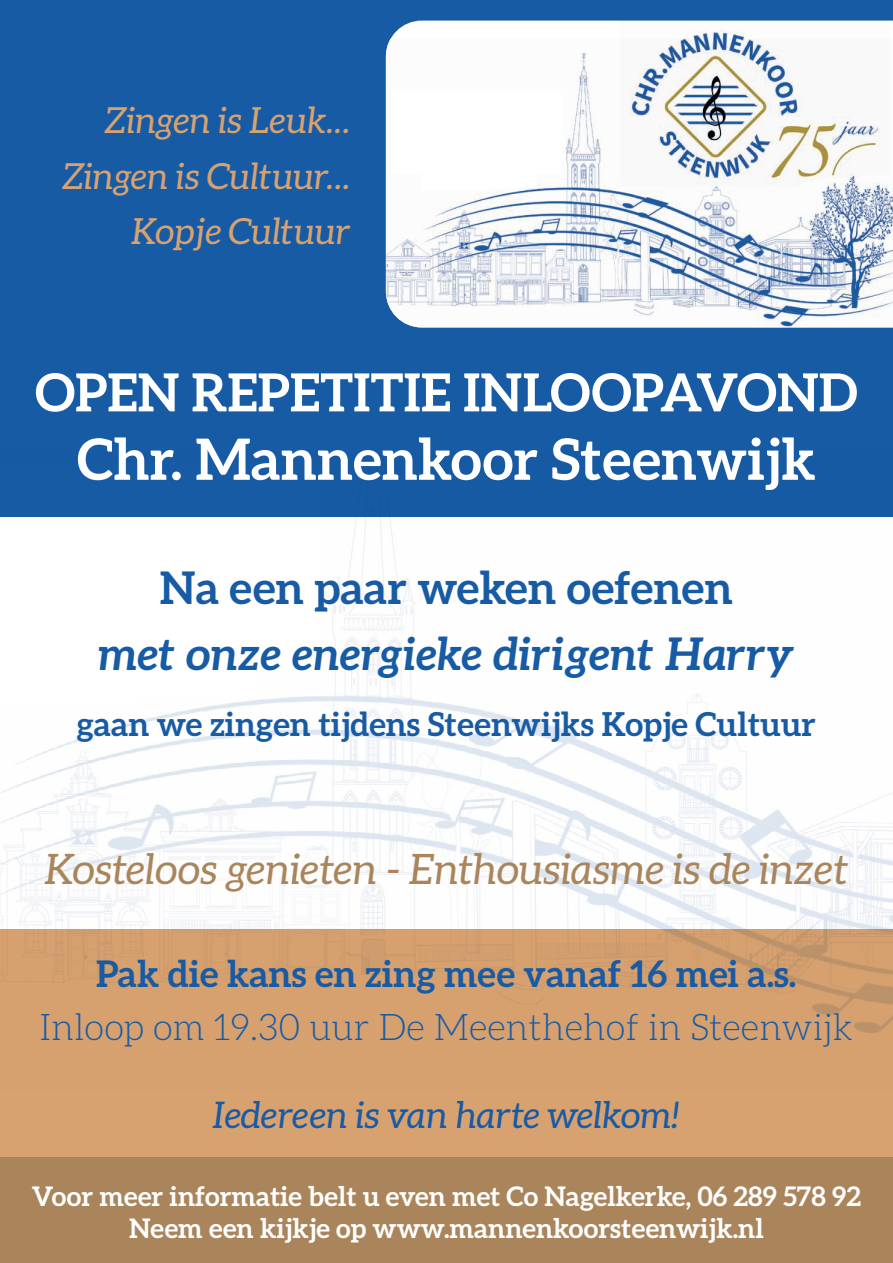
<style>
.page{position:relative;width:893px;height:1263px;background:#fff}
.page>*{position:absolute;margin:0;border:0;box-sizing:border-box;transform-origin:0 0}
.t1{font:700 57px "Aleo";color:#fff}
.t2{font:700 52.5px "Aleo";color:#fff}
.t3{font:italic 700 45px "Aleo";color:#185ba5}
.t4{font:700 45px "Aleo";color:#185ba5}
.t5{font:italic 42px "Aleo";color:#aa855c}
.t6{font:300 36.75px "Aleo";color:#185ba5}
.t7{font:700 36.75px "Aleo";color:#185ba5}
.t8{font:italic 36.75px "Aleo";color:#185ba5}
.t9{font:italic 36px/55.5px "Aleo";color:#d8a270;text-align:right}
.t10{font:700 33px "Aleo";color:#185ba5}
.t11{font:700 27px/32.4px "Aleo";color:#fff;text-align:center}
</style>
<div class="page">
<div style="left:0;top:0;width:893px;height:517px;background:#185ba5"></div>
<div style="left:0;top:1157px;width:893px;height:106px;background:#aa855c"></div>
<div style="left:0;top:929px;width:893px;height:228px;background:#d8a270"></div>
<img style="left:0;top:509px;width:893px;height:524px">
<div style="left:390px;top:21px;width:503px;height:18px;background:#fff"></div>
<img style="left:386px;top:39px;width:507px;height:288px">
<img style="left:621px;top:21px;width:268px;height:166px">
<h3 class="t9" style="left:62px;top:92px;width:289px">Zingen is Leuk...<br>Zingen is Cultuur...<br>Kopje Cultuur</h3>
<h2 class="t2" style="left:35px;top:362px;width:824px">OPEN REPETITIE INLOOPAVOND</h2>
<h1 class="t1" style="left:77px;top:426px;width:740px">Chr. Mannenkoor Steenwijk</h1>
<h3 class="t4" style="left:160px;top:561px;width:575px">Na een paar weken oefenen</h3>
<h3 class="t3" style="left:98px;top:627px;width:698px">met onze energieke dirigent Harry</h3>
<p class="t10" style="left:77px;top:705px;width:740px">gaan we zingen tijdens Steenwijks Kopje Cultuur</p>
<h3 class="t5" style="left:45px;top:845px;width:804px">Kosteloos genieten - Enthousiasme is de inzet</h3>
<h3 class="t7" style="left:96px;top:953px;width:706px">Pak die kans en zing mee vanaf 16 mei a.s.  </h3>
<h3 class="t6" style="left:40px;top:1007px;width:815px">Inloop om 19.30 uur De Meenthehof in Steenwijk</h3>
<h3 class="t8" style="left:213px;top:1094px;width:468px">Iedereen is van harte welkom!</h3>
<p class="t11" style="left:32px;top:1179px;width:830px">Voor meer informatie belt u even met Co Nagelkerke, 06 289 578 92<br>Neem een kijkje op www.mannenkoorsteenwijk.nl</p>
</div>
